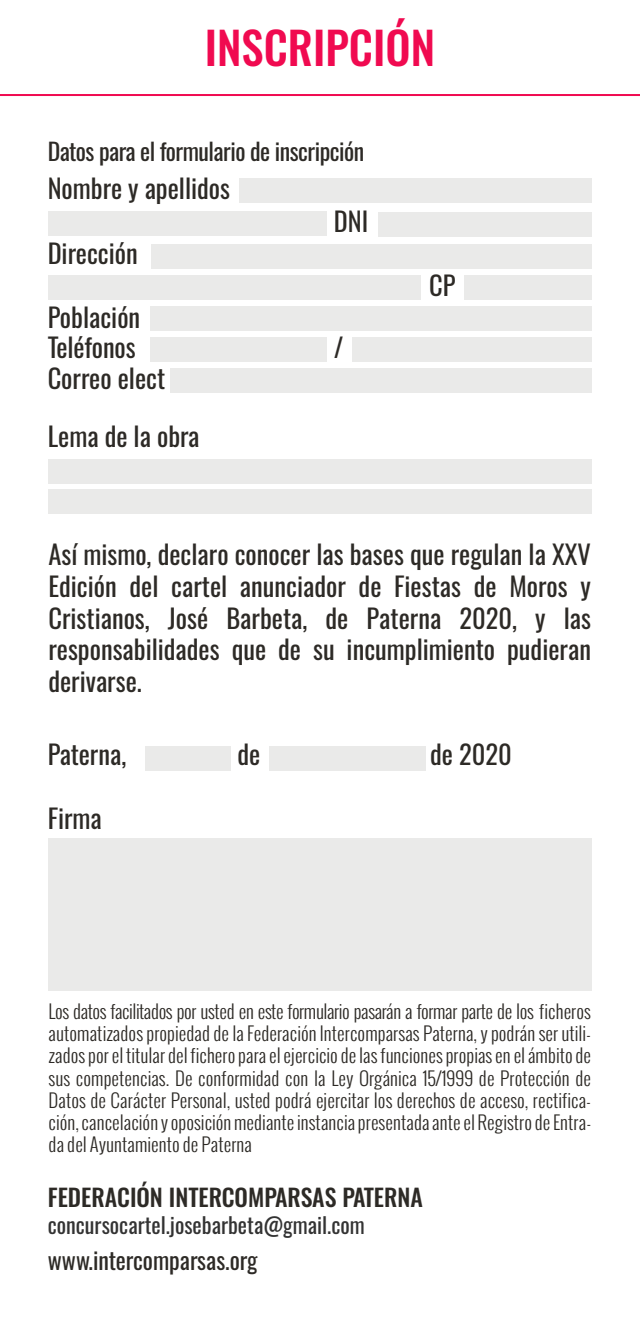
<style>
.page{position:relative;width:640px;height:1330px;background:#fff}
.page>*{position:absolute;margin:0;border:0;box-sizing:border-box;transform-origin:0 0}
.t1{font:500 44.8px "Oswald";color:#f00a50}
.t2{font:26.5px/31.8px "Oswald";color:#2d2a26}
.t3{font:23.8px "Oswald";letter-spacing:-.02em;color:#2d2a26}
.t4{font:500 23.8px "Oswald";color:#2d2a26}
.t5{font:23.8px "Oswald";color:#2d2a26}
.t6{font:22px "Oswald";color:#333}
.t7{font:300 18.5px/22.3px "Oswald";color:#2d2a26;text-align:justify}
</style>
<div class="page">
<div style="left:239px;top:178px;width:353px;height:24px;background:#eaeae9"></div>
<div style="left:152px;top:244px;width:440px;height:24px;background:#eaeae9"></div>
<div style="left:151px;top:307px;width:441px;height:24px;background:#eaeae9"></div>
<div style="left:171px;top:369px;width:421px;height:24px;background:#eaeae9"></div>
<div style="left:48px;top:459px;width:544px;height:25px;background:#eaeae9"></div>
<div style="left:48px;top:489px;width:544px;height:25px;background:#eaeae9"></div>
<div style="left:151px;top:338px;width:176px;height:24px;background:#eaeae9"></div>
<div style="left:145px;top:746px;width:85px;height:24px;background:#eaeae9"></div>
<div style="left:269px;top:746px;width:157px;height:24px;background:#eaeae9"></div>
<div style="left:48px;top:839px;width:544px;height:152px;background:#eaeae9"></div>
<div style="left:353px;top:338px;width:239px;height:24px;background:#eaeae9"></div>
<div style="left:464px;top:276px;width:128px;height:24px;background:#eaeae9"></div>
<div style="left:48px;top:275px;width:372px;height:25px;background:#eaeae9"></div>
<div style="left:379px;top:212px;width:213px;height:24px;background:#eaeae9"></div>
<div style="left:48px;top:212px;width:278px;height:24px;background:#eaeae9"></div>
<hr style="left:0;top:94px;width:640px;height:2px;background:#f00a50">
<h1 class="t1" style="left:205px;top:25px;width:232px">INSCRIPCIÓN</h1>
<p class="t3" style="left:48px;top:130px;width:318px">Datos para el formulario de inscripción</p>
<h2 class="t2" style="left:48px;top:169px;width:184px">Nombre y apellidos</h2>
<h2 class="t2" style="left:334px;top:203px;width:36px">DNI</h2>
<h2 class="t2" style="left:48px;top:235px;width:92px">Dirección</h2>
<h2 class="t2" style="left:48px;top:299px;width:94px;line-height:29.8px">Población<br>Teléfonos</h2>
<h2 class="t2" style="left:48px;top:347px;width:153px;line-height:57.6px">Correo elect<br>Lema de la obra</h2>
<h2 class="t2" style="left:334px;top:328px;width:11px">/</h2>
<h2 class="t2" style="left:429px;top:267px;width:28px">CP</h2>
<h2 class="t2" style="left:48px;top:535px;width:544px;text-align:justify">Así mismo, declaro conocer las bases que regulan la XXV Edición del cartel anunciador de Fiestas de Moros y Cristianos, José Barbeta, de Paterna 2020, y las responsabilidades que de su incumplimiento pudieran derivarse.</h2>
<h2 class="t2" style="left:48px;top:736px;width:80px">Paterna,</h2>
<h2 class="t2" style="left:237px;top:736px;width:24px">de</h2>
<h2 class="t2" style="left:430px;top:736px;width:83px">de 2020</h2>
<h2 class="t2" style="left:48px;top:799px;width:56px">Firma</h2>
<p class="t7" style="left:49px;top:1000px;width:544px">Los datos facilitados por usted en este formulario pasarán a formar parte de los ficheros automatizados propiedad de la Federación Intercomparsas Paterna, y podrán ser utili&shy;zados por el titular del fichero para el ejercicio de las funciones propias en el ámbito de sus competencias. De conformidad con la Ley Orgánica 15/1999 de Protección de Datos de Carácter Personal, usted podrá ejercitar los derechos de acceso, rectifica&shy;ción, cancelación y oposición mediante instancia presentada ante el Registro de Entra&shy;da del Ayuntamiento de Paterna</p>
<p class="t4" style="left:48px;top:1185px;width:377px">FEDERACIÓN INTERCOMPARSAS PATERNA</p>
<p class="t6" style="left:48px;top:1205px;width:318px">concursocartel.josebarbeta@gmail.com</p>
<p class="t5" style="left:48px;top:1239px;width:211px">www.intercomparsas.org</p>
</div>
